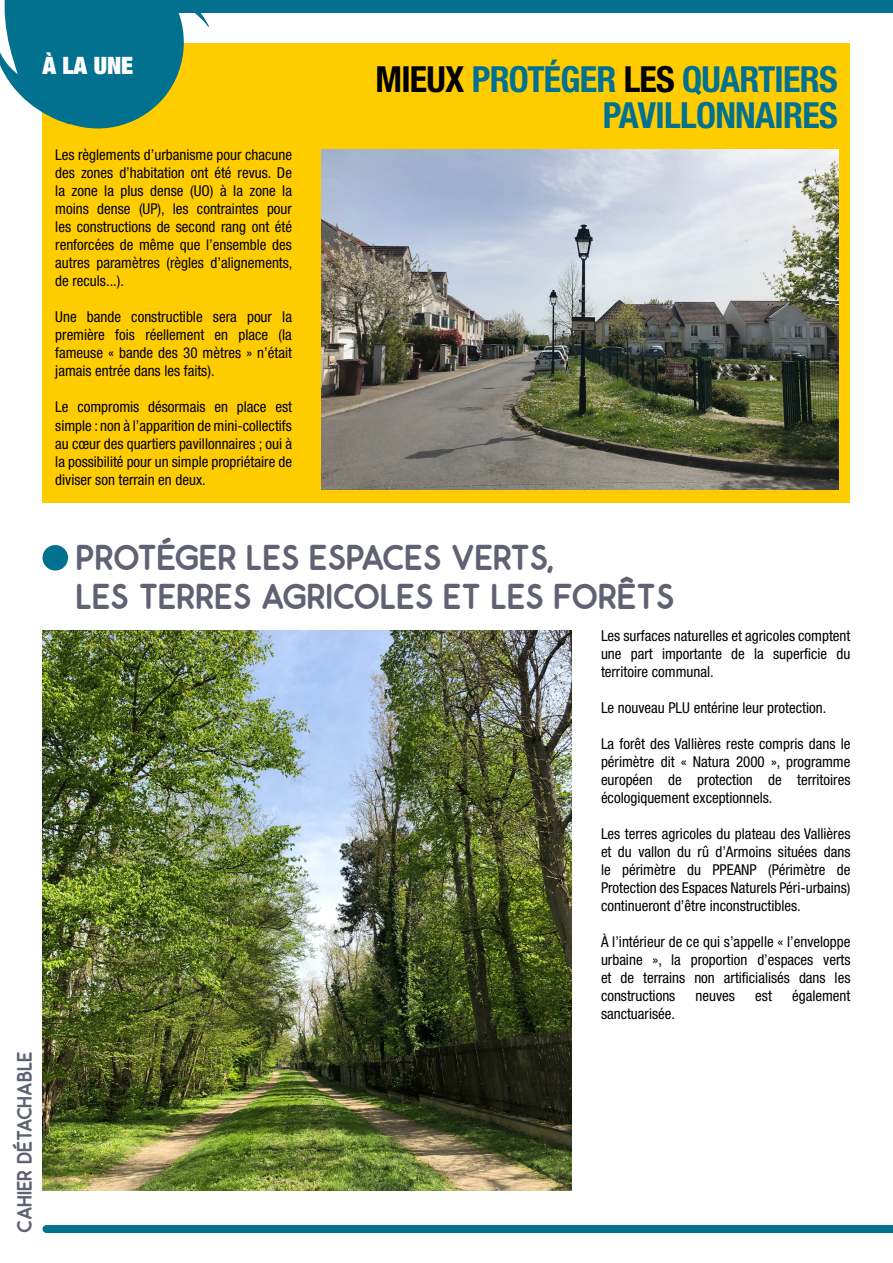
<style>
.page{position:relative;width:893px;height:1263px;background:#fff}
.page>*{position:absolute;margin:0;border:0;box-sizing:border-box;transform-origin:0 0}
.t1{font:700 36px/39px "Odin";color:#606274}
.t2{font:700 condensed 36px/36px "Helvetica Neue LT Std";letter-spacing:-.02em;color:#027190;text-align:right}
.t3{font:900 condensed 24px "Helvetica Neue LT Std";color:#fff}
.t4{font:700 21px "Odin";color:#606274}
.t5{font:condensed 15px/18px "Helvetica Neue LT Std";color:#000;text-align:justify}
.s1{color:#000}
</style>
<div class="page">
<div style="left:43px;top:43px;width:807px;height:459px;background:#fc0"></div>
<svg style="left:0;top:0;width:232px;height:135px"></svg>
<div style="left:55px;top:0;width:838px;height:12px;background:#027190"></div>
<svg style="left:43px;top:1225px;width:850px;height:8px;background:#037190"></svg>
<div style="left:43px;top:545px;width:25px;height:25px;background:#027190;border-radius:50%"></div>
<img style="left:43px;top:630px;width:528px;height:561px">
<img style="left:322px;top:149px;width:516px;height:340px">
<h2 class="t3" style="left:43px;top:50px;width:92px">À LA UNE</h2>
<p class="t5" style="left:55px;top:146px;width:239px">Les règlements d’urbanisme pour chacune des zones d’habitation ont été revus. De la zone la plus dense (UO) à la zone la moins dense (UP), les contraintes pour les constructions de second rang ont été renforcées de même que l’ensemble des autres paramètres (règles d’alignements, de reculs...).</p>
<p class="t5" style="left:55px;top:308px;width:238px">Une bande constructible sera pour la première fois réellement en place (la fameuse « bande des 30 mètres » n’était jamais entrée dans les faits).</p>
<p class="t5" style="left:55px;top:398px;width:238px">Le compromis désormais en place est simple : non à l’apparition de mini-collectifs au cœur des quartiers pavillonnaires ; oui à la possibilité pour un simple propriétaire de diviser son terrain en deux.</p>
<h1 class="t2" style="left:375px;top:60px;width:464px"><span class="s1">MIEUX</span> PROTÉGER <span class="s1">LES</span> QUARTIERS<br>PAVILLONNAIRES</h1>
<h3 class="t4" style="left:12px;top:1233px;width:183px;rotate:-90deg">CAHIER DÉTACHABLE</h3>
<h1 class="t1" style="left:76px;top:538px;width:600px">PROTÉGER LES ESPACES VERTS,<br>LES TERRES AGRICOLES ET LES FORÊTS</h1>
<p class="t5" style="left:601px;top:627px;width:251px">Les surfaces naturelles et agricoles comptent une part importante de la superficie du territoire communal.</p>
<p class="t5" style="left:601px;top:699px;width:227px">Le nouveau PLU entérine leur protection.</p>
<p class="t5" style="left:601px;top:735px;width:251px">La forêt des Vallières reste compris dans le périmètre dit « Natura 2000 », programme européen de protection de territoires écologiquement exceptionnels.</p>
<p class="t5" style="left:601px;top:825px;width:251px">Les terres agricoles du plateau des Vallières et du vallon du rû d’Armoins situées dans le périmètre du PPEANP (Périmètre de Protection des Espaces Naturels Péri-urbains) continueront d’être inconstructibles.</p>
<p class="t5" style="left:601px;top:933px;width:251px">À l’intérieur de ce qui s’appelle « l’enveloppe urbaine », la proportion d’espaces verts et de terrains non artificialisés dans les constructions</p>
<p class="t5" style="left:696px;top:987px;width:41px">neuves</p>
<p class="t5" style="left:755px;top:987px;width:18px">est</p>
<p class="t5" style="left:792px;top:987px;width:60px">également</p>
<p class="t5" style="left:601px;top:1005px;width:76px">sanctuarisée.</p>
</div>
